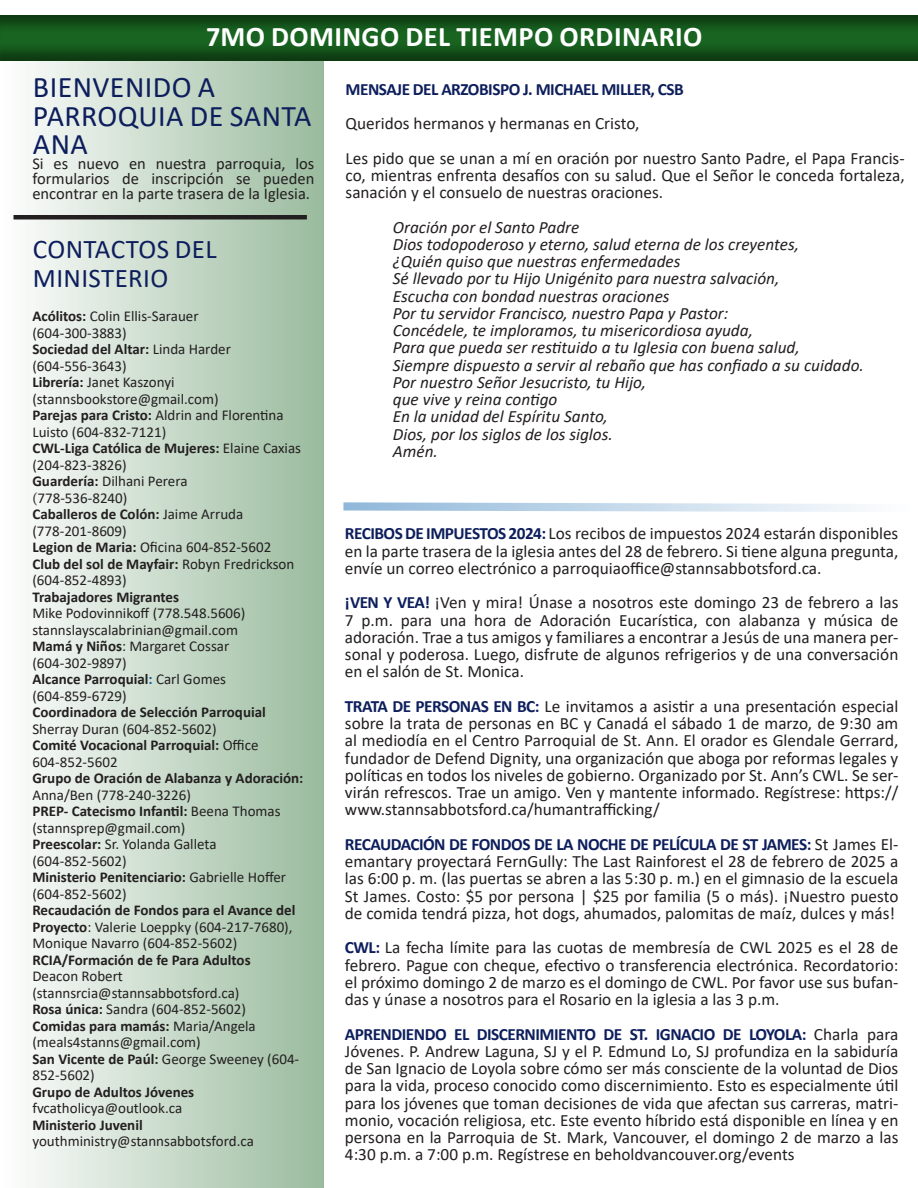
<style>
.page{position:relative;width:918px;height:1188px;background:#fff}
.page>*{position:absolute;margin:0;border:0;box-sizing:border-box;transform-origin:0 0}
.t1{font:30px/28.5px "Calibri";letter-spacing:.015em;color:#0d1e5c}
._1-Head-Gotham{font:700 28.5px "Calibri";letter-spacing:.015em;color:#fff}
.t2{font:27px/28.5px "Calibri";letter-spacing:.015em;color:#0d1e5c}
.t3{font:17.25px/17.2px "Calibri";color:#231f20;text-align:justify}
.t4{font:italic 17.25px "Calibri";color:#231f20}
.t5{font:700 17.25px "Calibri";letter-spacing:-.03em;color:#0d1e5c}
.t6{font:16.5px/15px "Calibri";color:#231f20;text-align:justify}
.t7{font:15px/16.5px "Calibri";color:#231f20}
.t8{font:700 15px "Calibri";color:#231f20}
.s1{font-weight:700}
.s2{font-family:"Minion Pro"}
.s3{font-weight:700;color:#005daa}
.s4{font-weight:700;color:#0d1e5c}
</style>
<div class="page">
<div style="left:0;top:60px;width:324px;height:1128px;background:linear-gradient(to right,#fefefe,#9abb9d)"></div>
<hr style="left:14px;top:215px;width:293px;height:4px;background:#231f20">
<div style="left:0;top:8px;width:918px;height:54px;background:#231f20;opacity:.5"></div>
<svg style="left:343px;top:502px;width:516px;height:10px"></svg>
<p class="_1-Head-Gotham" style="left:206px;top:16px;width:498px">7MO DOMINGO DEL TIEMPO ORDINARIO</p>
<p class="t5" style="left:346px;top:77px;width:340px">MENSAJE DEL ARZOBISPO J. MICHAEL MILLER, CSB</p>
<p class="t3" style="left:346px;top:114px;width:295px">Queridos hermanos y hermanas en Cristo,</p>
<p class="t3" style="left:346px;top:149px;width:561px">Les pido que se unan a mí en oración por nuestro Santo Padre, el Papa Francis&shy;co, mientras enfrenta desafíos con su salud. Que el Señor le conceda fortaleza, sanación y el consuelo de nuestras oraciones.</p>
<p class="t4" style="left:393px;top:215px;width:188px">Oración por el Santo Padre</p>
<p class="t4" style="left:393px;top:232px;width:408px">Dios todopoderoso y eterno, salud eterna de los creyentes,</p>
<p class="t4" style="left:393px;top:250px;width:289px">¿Quién quiso que nuestras enfermedades</p>
<p class="t4" style="left:393px;top:267px;width:388px">Sé llevado por tu Hijo Unigénito para nuestra salvación,</p>
<p class="t4" style="left:393px;top:284px;width:278px">Escucha con bondad nuestras oraciones</p>
<p class="t4" style="left:393px;top:301px;width:337px">Por tu servidor Francisco, nuestro Papa y Pastor:</p>
<p class="t4" style="left:393px;top:319px;width:362px">Concédele, te imploramos, tu misericordiosa ayuda,</p>
<p class="t4" style="left:393px;top:336px;width:408px">Para que pueda ser restituido a tu Iglesia con buena salud,</p>
<p class="t4" style="left:393px;top:353px;width:473px">Siempre dispuesto a servir al rebaño que has confiado a su cuidado.</p>
<p class="t4" style="left:393px;top:370px;width:255px">Por nuestro Señor Jesucristo, tu Hijo,</p>
<p class="t4" style="left:393px;top:388px;width:166px">que vive y reina contigo</p>
<p class="t4" style="left:393px;top:405px;width:217px">En la unidad del Espíritu Santo,</p>
<p class="t4" style="left:393px;top:422px;width:222px">Dios, por los siglos de los siglos.</p>
<p class="t4" style="left:393px;top:439px;width:47px">Amén.</p>
<h1 class="t1" style="left:33px;top:72px;width:280px">BIENVENIDO A<br>PARROQUIA DE SANTA<br>ANA</h1>
<p class="t6" style="left:32px;top:156px;width:283px">Si es nuevo en nuestra parroquia, los formularios de inscripción se pueden encontrar en la parte trasera de la Iglesia.</p>
<h3 class="t2" style="left:33px;top:234px;width:185px">CONTACTOS DEL<br>MINISTERIO</h3>
<p class="t7" style="left:32px;top:308px;width:270px"><span class="s1">Acólitos:</span> Colin Ellis-Sarauer<br>(604-300-3883)<br><span class="s1">Sociedad del Altar:</span> Linda Harder (604-556-3643)<br><span class="s1">Librería:</span> Janet Kaszonyi (stannsbookstore@gmail.com)<br><span class="s1">Parejas para Cristo:</span> Aldrin and Florentina<br>Luisto (604-832-7121)<br><span class="s1">CWL-Liga Católica de Mujeres:</span> Elaine Caxias (204-823-3826)<br><span class="s1">Guardería:</span> Dilhani Perera<br><span class="s2">(</span>778-536-8240)<br><span class="s1">Caballeros de Colón:</span> Jaime Arruda (778-201-8609)<br><span class="s1">Legion de Maria:</span> Oficina 604-852-5602<br><span class="s1">Club del sol de Mayfair:</span> Robyn Fredrickson (604-852-4893)</p>
<p class="t8" style="left:32px;top:586px;width:148px">Trabajadores Migrantes</p>
<p class="t7" style="left:32px;top:605px;width:215px">Mike Podovinnikoff (778.548.5606) stannslayscalabrinian@gmail.com<br><span class="s1">Mamá y Niños</span>: Margaret Cossar (604-302-9897)<br><span class="s1">Alcance Parroquial</span><span class="s3">:</span> Carl Gomes (604-859-6729)</p>
<p class="t8" style="left:32px;top:702px;width:235px">Coordinadora de Selección Parroquial</p>
<p class="t7" style="left:32px;top:720px;width:228px">Sherray Duran (604-852-5602)<br><span class="s1">Comité Vocacional Parroquial:</span> Office<br>604-852-5602</p>
<p class="t8" style="left:32px;top:768px;width:273px">Grupo de Oración de Alabanza y Adoración:</p>
<p class="t7" style="left:32px;top:786px;width:255px">Anna/Ben (778-240-3226)<br><span class="s1">PREP- Catecismo Infantil:</span> Beena Thomas (stannsprep@gmail.com)<br><span class="s1">Preescolar:</span> Sr. Yolanda Galleta (604-852-5602)<br><span class="s1">Ministerio Penitenciario:</span> Gabrielle Hoffer (604-852-5602)</p>
<p class="t7" style="left:32px;top:902px;width:265px"><span class="s1">Recaudación de Fondos para el Avance del<br>Proyecto</span>: Valerie Loeppky (604-217-7680),<br>Monique Navarro (604-852-5602)</p>
<p class="t8" style="left:32px;top:949px;width:220px">RCIA/Formación de fe Para Adultos</p>
<p class="t7" style="left:32px;top:968px;width:268px">Deacon Robert (stannsrcia@stannsabbotsford.ca)<br><span class="s1">Rosa única:</span> Sandra (604-852-5602)<br><span class="s1">Comidas para mamás:</span> Maria/Angela (meals4stanns@gmail.com)<br><span class="s1">San Vicente de Paúl:</span> George Sweeney (604-<br>852-5602)</p>
<p class="t8" style="left:32px;top:1081px;width:163px">Grupo de Adultos Jóvenes</p>
<p class="t7" style="left:32px;top:1100px;width:151px">fvcatholicya@outlook.ca</p>
<p class="t8" style="left:32px;top:1114px;width:112px">Ministerio Juvenil</p>
<p class="t7" style="left:32px;top:1133px;width:223px">youthministry@stannsabbotsford.ca</p>
<p class="t3" style="left:345px;top:524px;width:555px"><span class="s4">RECIBOS DE IMPUESTOS 2024:</span> Los recibos de impuestos 2024 estarán disponibles en la parte trasera de la iglesia antes del 28 de febrero. Si tiene alguna pregunta, envíe un correo electrónico a parroquiaoffice@stannsabbotsford.ca.</p>
<p class="t3" style="left:345px;top:593px;width:555px"><span class="s4">¡VEN Y VEA!</span> ¡Ven y mira! Únase a nosotros este domingo 23 de febrero a las 7 p.m. para una hora de Adoración Eucarística, con alabanza y música de adoración. Trae a tus amigos y familiares a encontrar a Jesús de una manera per&shy;sonal y poderosa. Luego, disfrute de algunos refrigerios y de una conversación en el salón de St. Monica.</p>
<p class="t3" style="left:345px;top:697px;width:555px"><span class="s4">TRATA DE PERSONAS EN BC:</span> Le invitamos a asistir a una presentación especial sobre la trata de personas en BC y Canadá el sábado 1 de marzo, de 9:30 am al mediodía en el Centro Parroquial de St. Ann. El orador es Glendale Gerrard, fundador de Defend Dignity, una organización que aboga por reformas legales y políticas en todos los niveles de gobierno. Organizado por St. Ann’s CWL. Se ser&shy;virán refrescos. Trae un amigo. Ven y mantente informado. Regístrese: https:// www.stannsabbotsford.ca/humantrafficking/</p>
<p class="t3" style="left:345px;top:835px;width:555px"><span class="s4">RECAUDACIÓN DE FONDOS DE LA NOCHE DE PELÍCULA DE ST JAMES:</span> St James El&shy;emantary proyectará FernGully: The Last Rainforest el 28 de febrero de 2025 a las 6:00 p. m. (las puertas se abren a las 5:30 p. m.) en el gimnasio de la escuela St James. Costo: $5 por persona | $25 por familia (5 o más). ¡Nuestro puesto de comida tendrá pizza, hot dogs, ahumados, palomitas de maíz, dulces y más!</p>
<p class="t3" style="left:345px;top:938px;width:555px"><span class="s4">CWL:</span> La fecha límite para las cuotas de membresía de CWL 2025 es el 28 de febrero. Pague con cheque, efectivo o transferencia electrónica. Recordatorio: el próximo domingo 2 de marzo es el domingo de CWL. Por favor use sus bufan&shy;das y únase a nosotros para el Rosario en la iglesia a las 3 p.m.</p>
<p class="t3" style="left:345px;top:1025px;width:555px"><span class="s4">APRENDIENDO EL DISCERNIMIENTO DE ST. IGNACIO DE LOYOLA:</span> Charla para Jóvenes. P. Andrew Laguna, SJ y el P. Edmund Lo, SJ profundiza en la sabiduría de San Ignacio de Loyola sobre cómo ser más consciente de la voluntad de Dios para la vida, proceso conocido como discernimiento. Esto es especialmente útil para los jóvenes que toman decisiones de vida que afectan sus carreras, matri&shy;monio, vocación religiosa, etc. Este evento híbrido está disponible en línea y en persona en la Parroquia de St. Mark, Vancouver, el domingo 2 de marzo a las 4:30 p.m. a 7:00 p.m. Regístrese en beholdvancouver.org/events</p>
</div>
